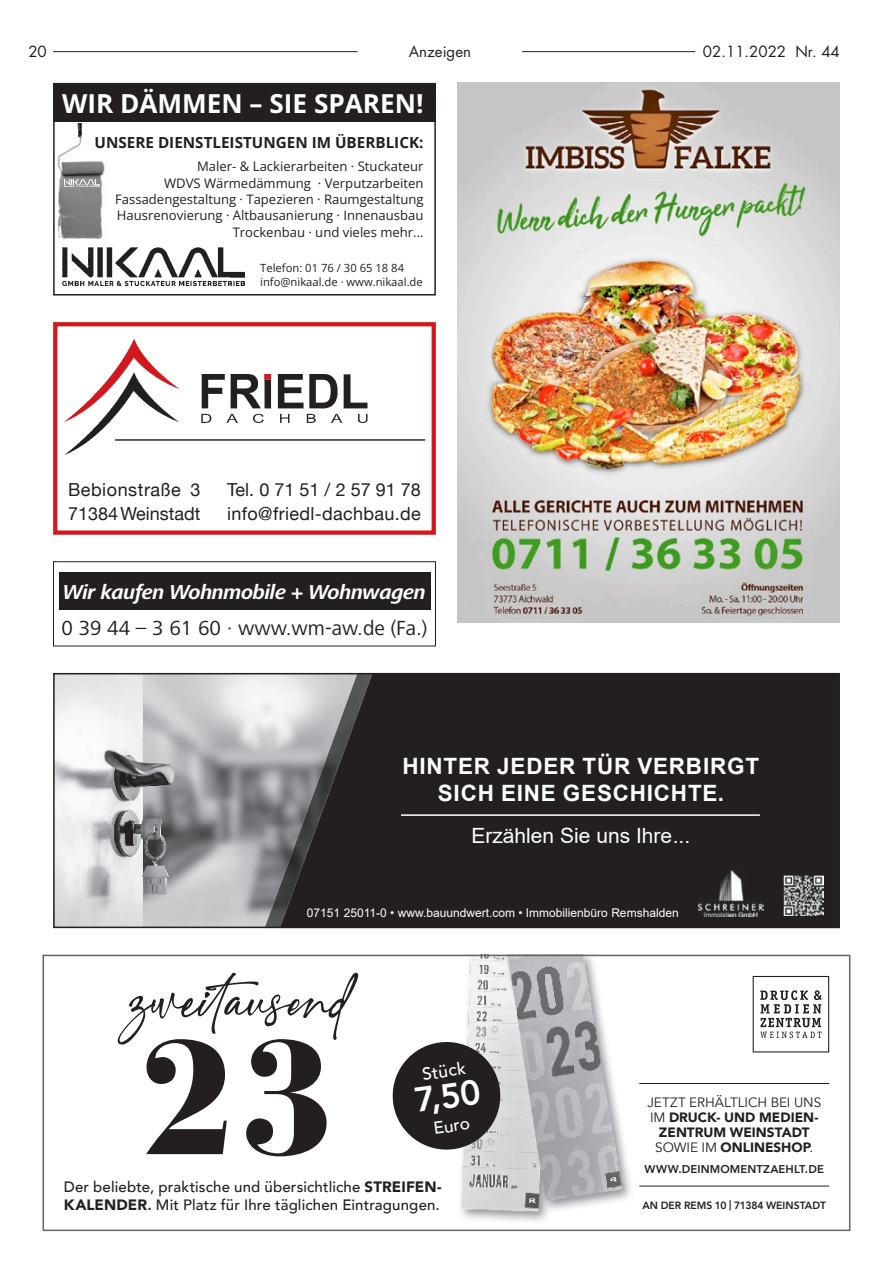
<style>
.page{position:relative;width:893px;height:1263px;background:#fff}
.page>*{position:absolute;margin:0;border:0;box-sizing:border-box;transform-origin:0 0}
.t1{font:900 160.2px "Bauer Bodoni";color:#231f20}
.t2{font:77.4px "Charlotte Southern";color:#231f20}
.t3{font:800 34.5px "Avenir";color:#fff}
.t4{font:700 26.1px "Open Sans";color:#fff}
.t5{font:700 22.5px/27px "Arial";letter-spacing:.035em;color:#fff;text-align:center}
.t6{font:21.15px "Frutiger Next LT";color:#231f20}
.t7{font:italic 700 21px "Frutiger Next LT";letter-spacing:-.02em;color:#fff}
.t8{font:21px "Arial";color:#fff}
.t9{font:18px/24px "Helvetica Neue";letter-spacing:.02em;color:#231f20}
.t10{font:18px/24px "Helvetica Neue";color:#231f20}
.t11{font:500 17.25px "Avenir";color:#fff}
.t12{font:700 15.3px "Open Sans";color:#231f20}
.t13{font:500 15px/18px "Avenir";letter-spacing:.01em;color:#231f20}
.t14{font:15px "Futura";color:#231f20}
.t15{font:900 13.5px/15px "Avenir";color:#231f20;text-align:center}
.t16{font:13.05px/16.4px "Open Sans";color:#231f20;text-align:right}
.t17{font:12px "Arial";color:#fff}
.t18{font:11.25px/13.5px "Open Sans";color:#231f20}
.t19{font:800 11.25px "Avenir";letter-spacing:.01em;color:#231f20}
.t20{font:800 10.5px "Avenir";color:#231f20}
.s1{font-weight:900}
.s2{font-weight:800}
.s3{font-weight:400}
</style>
<div class="page">
<hr style="left:53px;top:51px;width:304px;height:1px;background:#231f20">
<hr style="left:522px;top:51px;width:173px;height:1px;background:#231f20">
<div style="left:53px;top:561px;width:383px;height:85px;border:1px solid #231f20"></div>
<div style="left:59px;top:572px;width:371px;height:38px;background:#231f20"></div>
<div style="left:53px;top:322px;width:383px;height:213px;border:4px solid #d2181f"></div>
<img style="left:64px;top:338px;width:361px;height:117px">
<svg style="left:753px;top:976px;width:76px;height:76px"></svg>
<img style="left:460px;top:958px;width:171px;height:263px">
<hr style="left:639px;top:1083px;width:190px;height:1px;background:#231f20">
<hr style="left:639px;top:1186px;width:190px;height:1px;background:#231f20">
<svg style="left:392px;top:1039px;width:111px;height:113px;background:#5a5859"></svg>
<div style="left:43px;top:955px;width:807px;height:276px;border:2px solid #636366"></div>
<img style="left:56px;top:676px;width:209px;height:249px">
<img style="left:265px;top:676px;width:15px;height:249px">
<svg style="left:280px;top:676px;width:557px;height:249px;background:#2c292a"></svg>
<hr style="left:401px;top:814px;width:359px;height:2px;background:#fff">
<svg style="left:782px;top:874px;width:42px;height:43px"></svg>
<img style="left:784px;top:875px;width:39px;height:41px">
<img style="left:698px;top:870px;width:65px;height:47px">
<div style="left:53px;top:673px;width:787px;height:255px;border:2px solid #231f20"></div>
<img style="left:57px;top:124px;width:50px;height:116px">
<img style="left:62px;top:247px;width:182px;height:39px">
<div style="left:53px;top:83px;width:383px;height:38px;background:#231f20"></div>
<img style="left:65px;top:180px;width:34px;height:7px">
<div style="left:53px;top:83px;width:383px;height:213px;border:2px solid #231f20"></div>
<img style="left:457px;top:83px;width:383px;height:540px">
<p class="t14" style="left:29px;top:41px;width:20px">20</p>
<p class="t14" style="left:409px;top:41px;width:64px">Anzeigen</p>
<p class="t14" style="left:703px;top:41px;width:138px">02.11.2022 Nr. 44</p>
<h3 class="t4" style="left:62px;top:85px;width:363px">WIR DÄMMEN – SIE SPAREN!</h3>
<p class="t12" style="left:95px;top:132px;width:330px">UNSERE DIENSTLEISTUNGEN IM ÜBERBLICK:</p>
<p class="t16" style="left:115px;top:158px;width:310px">Maler- &amp; Lackierarbeiten · Stuckateur<br>WDVS Wärmedämmung · Verputzarbeiten Fassadengestaltung · Tapezieren · Raumgestaltung Hausrenovierung · Altbausanierung · Innenausbau Trockenbau · und vieles mehr...</p>
<p class="t18" style="left:260px;top:261px;width:164px">Telefon: 01 76 / 30 65 18 84 info@nikaal.de · www.nikaal.de</p>
<h3 class="t10" style="left:68px;top:478px;width:134px">Bebionstraße 3<br>71384 Weinstadt</h3>
<h3 class="t9" style="left:227px;top:478px;width:195px">Tel. 0 71 51 / 2 57 91 78 info@friedl-dachbau.de</h3>
<h3 class="t7" style="left:63px;top:580px;width:364px">Wir kaufen Wohnmobile + Wohnwagen</h3>
<h3 class="t6" style="left:61px;top:616px;width:368px">0 39 44 – 3 61 60 · www.wm-aw.de (Fa.)</h3>
<h3 class="t5" style="left:402px;top:753px;width:358px">HINTER JEDER TÜR VERBIRGT<br>SICH EINE GESCHICHTE.</h3>
<h3 class="t8" style="left:471px;top:821px;width:220px">Erzählen Sie uns Ihre...</h3>
<p class="t17" style="left:307px;top:904px;width:373px">07151 25011-0 • www.bauundwert.com • Immobilienbüro Remshalden</p>
<h2 class="t2" style="left:127px;top:962px;width:223px">zweitausend</h2>
<h1 class="t1" style="left:139px;top:1001px;width:198px">23</h1>
<h3 class="t11" style="left:420px;top:1059px;width:45px;rotate:-8deg">Stück</h3>
<h3 class="t3" style="left:411px;top:1074px;width:68px;rotate:-8deg">7,50</h3>
<h3 class="t11" style="left:432px;top:1113px;width:38px;rotate:-8deg">Euro</h3>
<p class="t13" style="left:64px;top:1177px;width:379px">Der beliebte, praktische und übersichtliche <span class="s1">STREIFEN-<br>KALENDER</span><span class="s2">.</span> Mit Platz für Ihre täglichen Eintragungen.</p>
<p class="t15" style="left:647px;top:1095px;width:175px"><span class="s3">JETZT ERHÄLTLICH BEI UNS<br>IM</span> DRUCK- UND MEDIEN-<br>ZENTRUM WEINSTADT<br><span class="s3">SOWIE IM</span> ONLINESHOP<span class="s3">.</span></p>
<p class="t19" style="left:645px;top:1160px;width:181px">WWW.DEINMOMENTZAEHLT.DE</p>
<p class="t20" style="left:642px;top:1197px;width:185px">AN DER REMS 10 | 71384 WEINSTADT</p>
</div>
